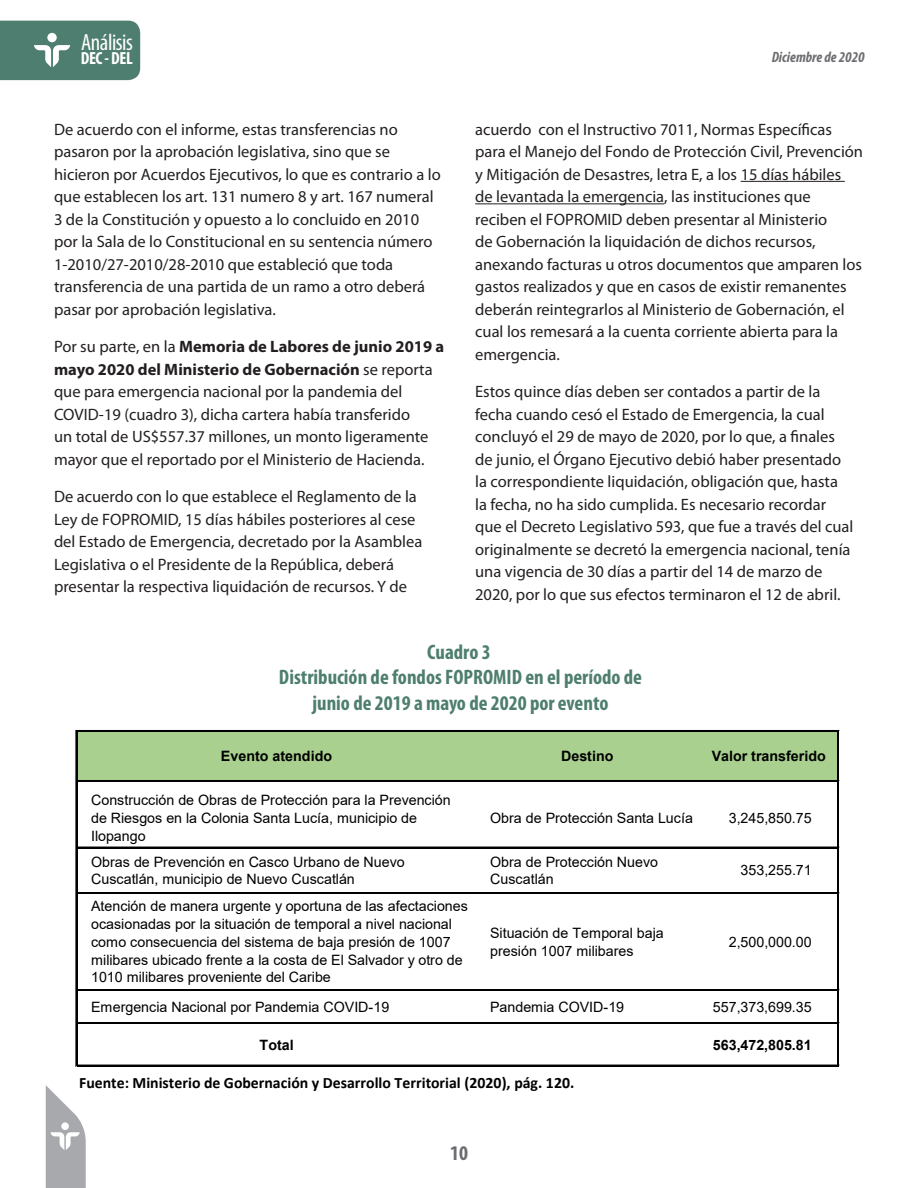
<style>
.page{position:relative;width:918px;height:1188px;background:#fff}
.page>*{position:absolute;margin:0;border:0;box-sizing:border-box;transform-origin:0 0}
.t1{font:condensed 23.4px "Myriad Pro";letter-spacing:-.02em;color:#fff}
.titulo_cuadro-grafic{font:700 condensed 21px/25.5px "Myriad Pro";color:#4e7e6f;text-align:center}
.t2{font:700 condensed 21px "Myriad Pro";color:#6c6d70}
.t3{font:700 condensed 17.55px "Myriad Pro";letter-spacing:-.02em;color:#fff}
.t4{font:16.5px/22.5px "Myriad Pro";color:#231f20}
.t5{font:700 15.75px "Calibri";color:#000}
.t6{font:italic 700 condensed 15px "Myriad Pro";color:#6c6d70}
.t7{font:14.25px/17.7px "Arial";color:#000}
.t8{font:700 14.25px "Arial";color:#000}
.s1{font-weight:700}
</style>
<div class="page">
<svg style="left:46px;top:1085px;width:40px;height:103px"></svg>
<div style="left:0;top:21px;width:140px;height:59px;background:#4e7e6f"></div>
<hr style="left:741px;top:181px;width:104px;height:1px;background:#231f20">
<hr style="left:475px;top:203px;width:189px;height:1px;background:#231f20">
<div style="left:77px;top:732px;width:761px;height:49px;background:#a9d08e"></div>
<hr style="left:76px;top:730px;width:1px;height:336px;background:#000">
<hr style="left:837px;top:732px;width:1px;height:334px;background:#000">
<hr style="left:838px;top:732px;width:1px;height:334px;background:#000">
<hr style="left:77px;top:730px;width:762px;height:2px;background:#000">
<hr style="left:77px;top:780px;width:762px;height:2px;background:#000">
<hr style="left:77px;top:847px;width:762px;height:1px;background:#000">
<hr style="left:77px;top:893px;width:762px;height:1px;background:#000">
<hr style="left:77px;top:989px;width:762px;height:1px;background:#000">
<hr style="left:77px;top:990px;width:762px;height:1px;background:#000">
<hr style="left:77px;top:1022px;width:762px;height:1px;background:#000">
<hr style="left:77px;top:1023px;width:762px;height:1px;background:#000">
<hr style="left:77px;top:1065px;width:762px;height:1px;background:#000">
<h1 class="t1" style="left:81px;top:28px;width:53px">Análisis</h1>
<p class="t3" style="left:81px;top:48px;width:54px">DEC - DEL</p>
<p class="t4" style="left:54px;top:118px;width:388px">De acuerdo con el informe, estas transferencias no pasaron por la aprobación legislativa, sino que se hicieron por Acuerdos Ejecutivos, lo que es contrario a lo que establecen los art. 131 numero 8 y art. 167 numeral 3 de la Constitución y opuesto a lo concluido en 2010 por la Sala de lo Constitucional en su sentencia número 1-2010/27-2010/28-2010 que estableció que toda transferencia de una partida de un ramo a otro deberá pasar por aprobación legislativa.</p>
<p class="t4" style="left:54px;top:335px;width:392px">Por su parte, en la <span class="s1">Memoria de Labores de junio 2019 a mayo 2020 del Ministerio de Gobernación</span> se reporta que para emergencia nacional por la pandemia del COVID-19 (cuadro 3), dicha cartera había transferido<br>un total de US$557.37 millones, un monto ligeramente mayor que el reportado por el Ministerio de Hacienda.</p>
<p class="t4" style="left:54px;top:485px;width:370px">De acuerdo con lo que establece el Reglamento de la Ley de FOPROMID, 15 días hábiles posteriores al cese del Estado de Emergencia, decretado por la Asamblea Legislativa o el Presidente de la República, deberá presentar la respectiva liquidación de recursos. Y de</p>
<p class="t6" style="left:772px;top:48px;width:94px">Diciembre de 2020</p>
<p class="t4" style="left:475px;top:118px;width:389px">acuerdo con el Instructivo 7011, Normas Específicas para el Manejo del Fondo de Protección Civil, Prevención y Mitigación de Desastres, letra E, a los 15 días hábiles<br>de levantada la emergencia, las instituciones que reciben el FOPROMID deben presentar al Ministerio<br>de Gobernación la liquidación de dichos recursos, anexando facturas u otros documentos que amparen los gastos realizados y que en casos de existir remanentes deberán reintegrarlos al Ministerio de Gobernación, el cual los remesará a la cuenta corriente abierta para la emergencia.</p>
<p class="t4" style="left:475px;top:380px;width:380px">Estos quince días deben ser contados a partir de la fecha cuando cesó el Estado de Emergencia, la cual concluyó el 29 de mayo de 2020, por lo que, a finales de junio, el Órgano Ejecutivo debió haber presentado la correspondiente liquidación, obligación que, hasta la fecha, no ha sido cumplida. Es necesario recordar que el Decreto Legislativo 593, que fue a través del cual originalmente se decretó la emergencia nacional, tenía una vigencia de 30 días a partir del 14 de marzo de 2020, por lo que sus efectos terminaron el 12 de abril.</p>
<p class="titulo_cuadro-grafic" style="left:279px;top:639px;width:365px">Cuadro 3<br>Distribución de fondos FOPROMID en el período de junio de 2019 a mayo de 2020 por evento</p>
<p class="t8" style="left:221px;top:746px;width:113px">Evento atendido</p>
<p class="t8" style="left:561px;top:746px;width:54px">Destino</p>
<p class="t8" style="left:712px;top:746px;width:116px">Valor transferido</p>
<p class="t7" style="left:91px;top:791px;width:361px">Construcción de Obras de Protección para la Prevención de Riesgos en la Colonia Santa Lucía, municipio de<br>Ilopango</p>
<p class="t7" style="left:490px;top:809px;width:204px">Obra de Protección Santa Lucía</p>
<p class="t7" style="left:729px;top:809px;width:84px">3,245,850.75</p>
<p class="t7" style="left:91px;top:853px;width:315px">Obras de Prevención en Casco Urbano de Nuevo<br>Cuscatlán, municipio de Nuevo Cuscatlán</p>
<p class="t7" style="left:490px;top:853px;width:169px">Obra de Protección Nuevo<br>Cuscatlán</p>
<p class="t7" style="left:741px;top:862px;width:73px">353,255.71</p>
<p class="t7" style="left:91px;top:897px;width:378px">Atención de manera urgente y oportuna de las afectaciones ocasionadas por la situación de temporal a nivel nacional como consecuencia del sistema de baja presión de 1007 milibares ubicado frente a la costa de El Salvador y otro de 1010 milibares proveniente del Caribe</p>
<p class="t7" style="left:490px;top:924px;width:175px">Situación de Temporal baja presión 1007 milibares</p>
<p class="t7" style="left:729px;top:933px;width:84px">2,500,000.00</p>
<p class="t7" style="left:91px;top:998px;width:300px">Emergencia Nacional por Pandemia COVID-19</p>
<p class="t7" style="left:490px;top:998px;width:136px">Pandemia COVID-19</p>
<p class="t7" style="left:713px;top:998px;width:100px">557,373,699.35</p>
<p class="t8" style="left:259px;top:1035px;width:36px">Total</p>
<p class="t8" style="left:713px;top:1035px;width:100px">563,472,805.81</p>
<p class="t5" style="left:79px;top:1072px;width:497px">Fuente: Ministerio de Gobernación y Desarrollo Territorial (2020), pág. 120.</p>
<p class="t2" style="left:450px;top:1140px;width:19px">10</p>
</div>
